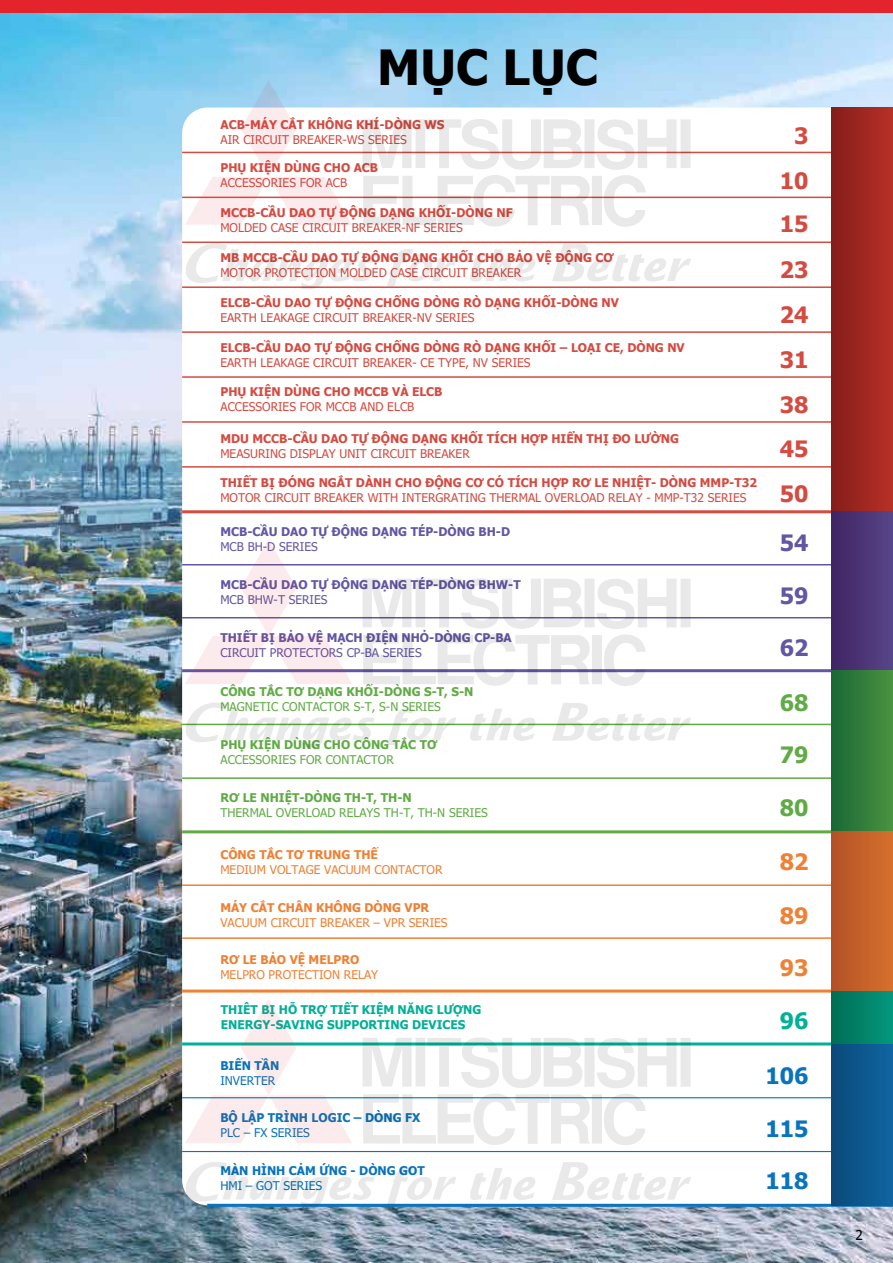
<style>
.page{position:relative;width:893px;height:1263px;background:#fff}
.page>*{position:absolute;margin:0;border:0;box-sizing:border-box;transform-origin:0 0}
.t1{font:700 48.3px "Tahoma";color:#000}
.t2{font:700 22.5px/44.7px "Tahoma";color:#d44b41;text-align:justify}
.t3{font:700 22.5px "Tahoma";color:#0974bb}
.t4{font:700 22.5px "Tahoma";color:#6356a2}
.t5{font:700 22.5px "Tahoma";color:#60ab45}
.t6{font:700 22.5px "Tahoma";color:#ee8135}
.t7{font:700 22.5px "Tahoma";color:#00b097}
.t8{font:13.5px "Tahoma";color:#000}
.t9{font:700 12px "Tahoma";color:#d44b41}
.t10{font:12px "Tahoma";color:#d44b41}
.t11{font:700 12px "Tahoma";color:#6356a2}
.t12{font:12px "Tahoma";color:#60ab45}
.t13{font:12px "Tahoma";color:#ee8135}
.t14{font:700 12px "Tahoma";color:#60ab45}
.t15{font:700 12px/15px "Tahoma";color:#00b097}
.t16{font:12px "Tahoma";color:#6356a2}
.t17{font:700 12px "Tahoma";color:#ee8135}
.t18{font:700 12px "Tahoma";color:#0974bb}
.t19{font:12px "Tahoma";color:#0974bb}
</style>
<div class="page">
<img style="left:0;top:0;width:893px;height:1263px">
<h1 class="t1" style="left:377px;top:34px;width:222px">MỤC LỤC</h1>
<p class="t9" style="left:220px;top:116px;width:226px">ACB-MÁY CẮT KHÔNG KHÍ-DÒNG WS</p>
<p class="t10" style="left:220px;top:132px;width:188px">AIR CIRCUIT BREAKER-WS SERIES</p>
<p class="t9" style="left:220px;top:159px;width:159px">PHỤ KIỆN DÙNG CHO ACB</p>
<p class="t10" style="left:220px;top:174px;width:128px">ACCESSORIES FOR ACB</p>
<p class="t9" style="left:220px;top:205px;width:294px">MCCB-CẦU DAO TỰ ĐỘNG DẠNG KHỐI-DÒNG NF</p>
<p class="t10" style="left:220px;top:220px;width:244px">MOLDED CASE CIRCUIT BREAKER-NF SERIES</p>
<p class="t9" style="left:220px;top:250px;width:395px">MB MCCB-CẦU DAO TỰ ĐỘNG DẠNG KHỐI CHO BẢO VỆ ĐỘNG CƠ</p>
<p class="t10" style="left:220px;top:265px;width:302px">MOTOR PROTECTION MOLDED CASE CIRCUIT BREAKER</p>
<p class="t9" style="left:220px;top:294px;width:400px">ELCB-CẦU DAO TỰ ĐỘNG CHỐNG DÒNG RÒ DẠNG KHỐI-DÒNG NV</p>
<p class="t10" style="left:220px;top:310px;width:256px">EARTH LEAKAGE CIRCUIT BREAKER-NV SERIES</p>
<p class="t9" style="left:220px;top:339px;width:466px">ELCB-CẦU DAO TỰ ĐỘNG CHỐNG DÒNG RÒ DẠNG KHỐI – LOẠI CE, DÒNG NV</p>
<p class="t10" style="left:220px;top:355px;width:312px">EARTH LEAKAGE CIRCUIT BREAKER- CE TYPE, NV SERIES</p>
<p class="t9" style="left:220px;top:383px;width:224px">PHỤ KIỆN DÙNG CHO MCCB VÀ ELCB</p>
<p class="t10" style="left:220px;top:399px;width:195px">ACCESSORIES FOR MCCB AND ELCB</p>
<p class="t9" style="left:220px;top:430px;width:460px">MDU MCCB-CẦU DAO TỰ ĐỘNG DẠNG KHỐI TÍCH HỢP HIỂN THỊ ĐO LƯỜNG</p>
<p class="t10" style="left:220px;top:445px;width:251px">MEASURING DISPLAY UNIT CIRCUIT BREAKER</p>
<p class="t9" style="left:220px;top:474px;width:538px">THIẾT BỊ ĐÓNG NGẮT DÀNH CHO ĐỘNG CƠ CÓ TÍCH HỢP RƠ LE NHIỆT- DÒNG MMP-T32</p>
<p class="t10" style="left:220px;top:490px;width:528px">MOTOR CIRCUIT BREAKER WITH INTERGRATING THERMAL OVERLOAD RELAY - MMP-T32 SERIES</p>
<p class="t11" style="left:220px;top:523px;width:291px">MCB-CẦU DAO TỰ ĐỘNG DẠNG TÉP-DÒNG BH-D</p>
<p class="t16" style="left:220px;top:539px;width:99px">MCB BH-D SERIES</p>
<p class="t11" style="left:220px;top:576px;width:302px">MCB-CẦU DAO TỰ ĐỘNG DẠNG TÉP-DÒNG BHW-T</p>
<p class="t16" style="left:220px;top:591px;width:109px">MCB BHW-T SERIES</p>
<p class="t11" style="left:220px;top:629px;width:293px">THIẾT BỊ BẢO VỆ MẠCH ĐIỆN NHỎ-DÒNG CP-BA</p>
<p class="t16" style="left:220px;top:644px;width:203px">CIRCUIT PROTECTORS CP-BA SERIES</p>
<p class="t14" style="left:220px;top:683px;width:255px">CÔNG TẮC TƠ DẠNG KHỐI-DÒNG S-T, S-N</p>
<p class="t12" style="left:220px;top:698px;width:222px">MAGNETIC CONTACTOR S-T, S-N SERIES</p>
<p class="t14" style="left:220px;top:736px;width:218px">PHỤ KIỆN DÙNG CHO CÔNG TẮC TƠ</p>
<p class="t12" style="left:220px;top:752px;width:175px">ACCESSORIES FOR CONTACTOR</p>
<p class="t14" style="left:220px;top:789px;width:193px">RƠ LE NHIỆT-DÒNG TH-T, TH-N</p>
<p class="t12" style="left:220px;top:804px;width:269px">THERMAL OVERLOAD RELAYS TH-T, TH-N SERIES</p>
<p class="t17" style="left:220px;top:846px;width:159px">CÔNG TẮC TƠ TRUNG THẾ</p>
<p class="t13" style="left:220px;top:861px;width:224px">MEDIUM VOLTAGE VACUUM CONTACTOR</p>
<p class="t17" style="left:220px;top:899px;width:210px">MÁY CẮT CHÂN KHÔNG DÒNG VPR</p>
<p class="t13" style="left:220px;top:915px;width:229px">VACUUM CIRCUIT BREAKER – VPR SERIES</p>
<p class="t17" style="left:220px;top:951px;width:141px">RƠ LE BẢO VỆ MELPRO</p>
<p class="t13" style="left:220px;top:966px;width:159px">MELPRO PROTECTION RELAY</p>
<p class="t15" style="left:221px;top:1003px;width:262px">THIÊT BỊ HỖ TRỢ TIẾT KIỆM NĂNG LƯỢNG<br>ENERGY-SAVING SUPPORTING DEVICES</p>
<p class="t18" style="left:220px;top:1057px;width:60px">BIẾN TẦN</p>
<p class="t19" style="left:220px;top:1072px;width:57px">INVERTER</p>
<p class="t18" style="left:220px;top:1109px;width:201px">BỘ LẬP TRÌNH LOGIC – DÒNG FX</p>
<p class="t19" style="left:220px;top:1124px;width:91px">PLC – FX SERIES</p>
<p class="t18" style="left:220px;top:1162px;width:206px">MÀN HÌNH CẢM ỨNG - DÒNG GOT</p>
<p class="t19" style="left:220px;top:1177px;width:103px">HMI – GOT SERIES</p>
<h2 class="t2" style="left:780px;top:115px;width:30px;line-height:44.2px;text-indent:14px">3<br>10<br>15</h2>
<h2 class="t2" style="left:780px;top:249px;width:30px">23<br>24<br>31<br>38<br>45<br>50</h2>
<h2 class="t4" style="left:780px;top:527px;width:30px">54</h2>
<h2 class="t4" style="left:780px;top:580px;width:30px">59</h2>
<h2 class="t4" style="left:780px;top:632px;width:30px">62</h2>
<h2 class="t5" style="left:780px;top:687px;width:30px">68</h2>
<h2 class="t5" style="left:780px;top:739px;width:30px">79</h2>
<h2 class="t5" style="left:780px;top:792px;width:30px">80</h2>
<h2 class="t6" style="left:780px;top:846px;width:30px">82</h2>
<h2 class="t6" style="left:780px;top:900px;width:30px">89</h2>
<h2 class="t6" style="left:780px;top:952px;width:30px">93</h2>
<h2 class="t7" style="left:780px;top:1005px;width:30px">96</h2>
<h2 class="t3" style="left:766px;top:1060px;width:44px">106</h2>
<h2 class="t3" style="left:766px;top:1113px;width:44px">115</h2>
<h2 class="t3" style="left:766px;top:1165px;width:44px">118</h2>
<p class="t8" style="left:855px;top:1226px;width:9px">2</p>
</div>
